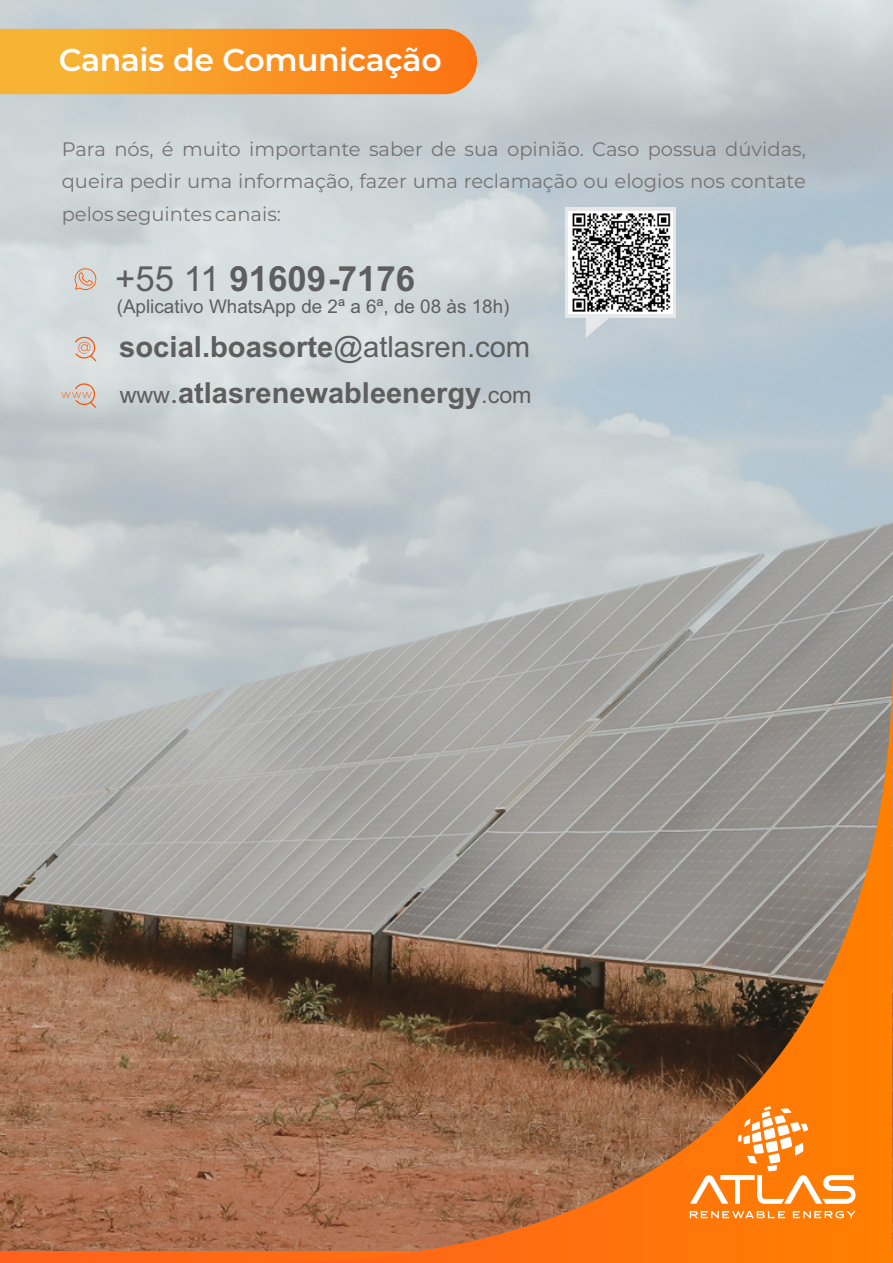
<style>
.page{position:relative;width:893px;height:1263px;background:#fff}
.page>*{position:absolute;margin:0;border:0;box-sizing:border-box;transform-origin:0 0}
.t1{font:700 34.8px "Arial";color:#5e5e5e}
.t2{font:600 31.5px "Montserrat";letter-spacing:-.015em;color:#fff}
.t3{font:700 29.25px "Arial";color:#5e5e5e}
.t4{font:700 28.95px "Arial";color:#5e5e5e}
.t5{font:19.5px/32.2px "Montserrat";color:#767171;text-align:justify}
.t6{font:18.9px "Arial";color:#5e5e5e}
.t7{font:300 13.05px "Montserrat";color:#ff5000}
.s1{font-weight:400}
.s2{font-weight:400;font-size:23.25px}
</style>
<div class="page">
<img style="left:0;top:0;width:893px;height:1251px">
<div style="left:0;top:1251px;width:893px;height:12px;background:#ff6619"></div>
<svg style="left:269px;top:652px;width:624px;height:611px;background:#9d7d62"></svg>
<svg style="left:690px;top:1211px;width:95px;height:7px"></svg>
<svg style="left:793px;top:1211px;width:63px;height:7px"></svg>
<svg style="left:690px;top:1106px;width:165px;height:98px"></svg>
<svg style="left:75px;top:336px;width:21px;height:25px"></svg>
<svg style="left:75px;top:383px;width:21px;height:25px"></svg>
<svg style="left:75px;top:268px;width:21px;height:22px"></svg>
<svg style="left:565px;top:207px;width:111px;height:111px;fill:#e6e7e8"></svg>
<svg style="left:586px;top:314px;width:33px;height:24px"></svg>
<img style="left:569px;top:212px;width:103px;height:102px">
<svg style="left:0;top:29px;width:477px;height:65px;background:#f89928"></svg>
<h2 class="t2" style="left:59px;top:40px;width:384px">Canais de Comunicação</h2>
<p class="t5" style="left:62px;top:133px;width:746px">Para nós, é muito importante saber de sua opinião. Caso possua dúvidas, queira pedir uma informação, fazer uma reclamação ou elogios nos contate pelos seguintes canais:</p>
<h1 class="t1" style="left:115px;top:266px;width:302px"><span class="s1">+55 11</span> 91609-7176</h1>
<p class="t6" style="left:117px;top:299px;width:394px">(Aplicativo WhatsApp de 2ª a 6ª, de 08 às 18h)</p>
<p class="t7" style="left:78px;top:338px;width:15px">@</p>
<h3 class="t3" style="left:119px;top:336px;width:413px">social.boasorte<span class="s1">@atlasren.com</span></h3>
<h3 class="t4" style="left:62px;top:382px;width:471px"><sup>www</sup> <span class="s2">www</span><span class="s1">.</span>atlasrenewableenergy<span class="s2">.com</span></h3>
</div>
